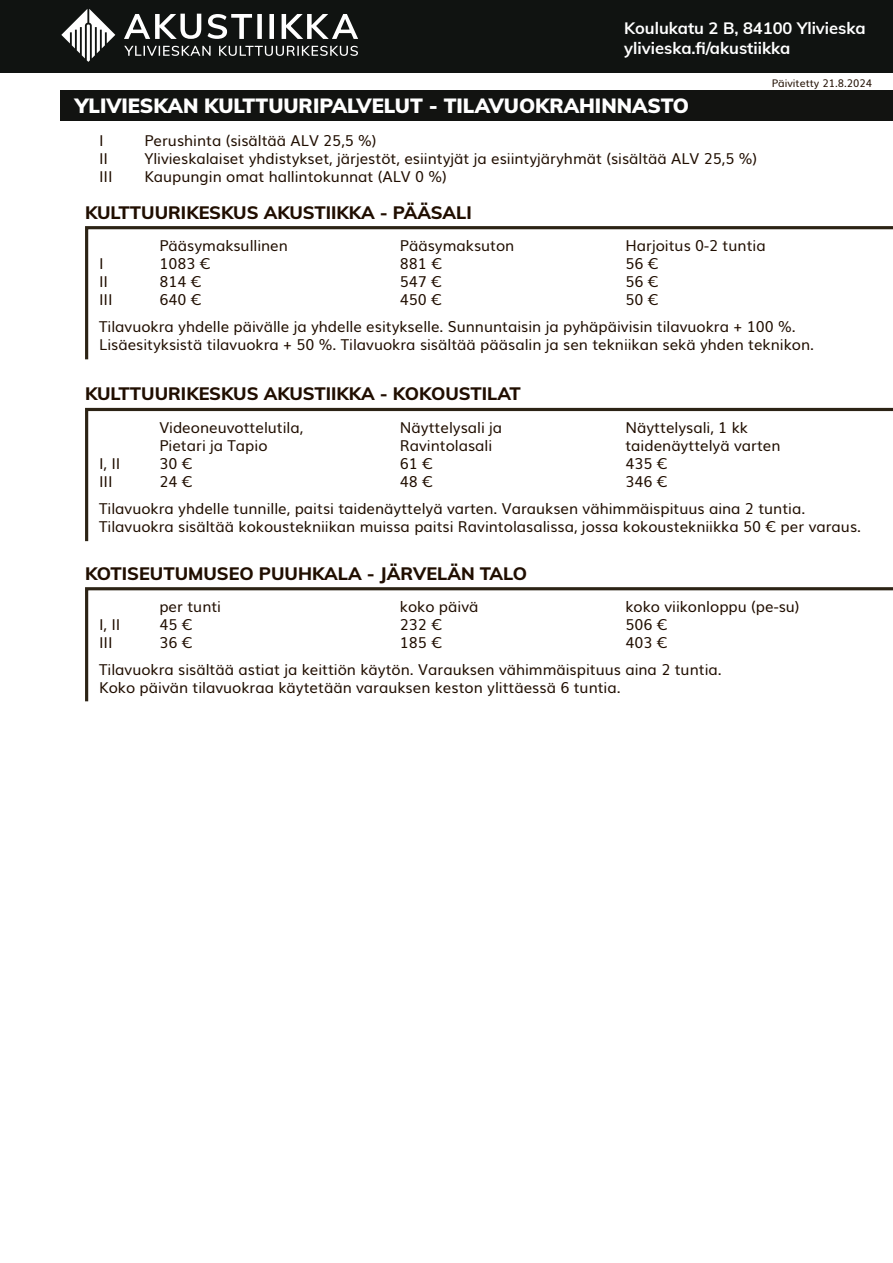
<style>
.page{position:relative;width:893px;height:1263px;background:#fff}
.page>*{position:absolute;margin:0;border:0;box-sizing:border-box;transform-origin:0 0}
.t1{font:900 20.1px "Muli";color:#fff}
.t2{font:800 18px "Muli";color:#200e00}
.t3{font:700 16.5px/19.8px "Muli";color:#fff}
.t4{font:15px/27px "Muli";color:#200e00}
.t5{font:10.5px "Muli";color:#200e00}
</style>
<div class="page">
<div style="left:0;top:0;width:893px;height:72px;background:#101311"></div>
<div style="left:60px;top:90px;width:833px;height:30px;background:#121311"></div>
<svg style="left:124px;top:46px;width:234px;height:10px"></svg>
<svg style="left:124px;top:14px;width:234px;height:25px"></svg>
<svg style="left:61px;top:9px;width:54px;height:53px"></svg>
<svg style="left:85px;top:226px;width:808px;height:134px"></svg>
<svg style="left:85px;top:407px;width:808px;height:135px"></svg>
<svg style="left:85px;top:587px;width:808px;height:115px"></svg>
<p class="t3" style="left:624px;top:17px;width:243px">Koulukatu 2 B, 84100 Ylivieska ylivieska.fi/akustiikka</p>
<p class="t5" style="left:772px;top:74px;width:102px">Päivitetty 21.8.2024</p>
<h1 class="t1" style="left:75px;top:91px;width:615px">YLIVIESKAN KULTTUURIPALVELUT - TILAVUOKRAHINNASTO</h1>
<p class="t4" style="left:99px;top:126px;width:6px">I</p>
<p class="t4" style="left:144px;top:126px;width:234px">Perushinta (sisältää ALV 25,5 %)</p>
<p class="t4" style="left:99px;top:144px;width:10px">II</p>
<p class="t4" style="left:144px;top:144px;width:614px">Ylivieskalaiset yhdistykset, järjestöt, esiintyjät ja esiintyjäryhmät (sisältää ALV 25,5 %)</p>
<p class="t4" style="left:99px;top:162px;width:15px">III</p>
<p class="t4" style="left:144px;top:162px;width:304px">Kaupungin omat hallintokunnat (ALV 0 %)</p>
<p class="t2" style="left:85px;top:199px;width:388px">KULTTUURIKESKUS AKUSTIIKKA - PÄÄSALI</p>
<p class="t4" style="left:159px;top:231px;width:130px">Pääsymaksullinen</p>
<p class="t4" style="left:400px;top:231px;width:116px">Pääsymaksuton</p>
<p class="t4" style="left:625px;top:231px;width:142px">Harjoitus 0-2 tuntia</p>
<p class="t4" style="left:99px;top:249px;width:6px">I</p>
<p class="t4" style="left:159px;top:249px;width:53px">1083 €</p>
<p class="t4" style="left:400px;top:249px;width:44px">881 €</p>
<p class="t4" style="left:625px;top:249px;width:35px">56 €</p>
<p class="t4" style="left:99px;top:267px;width:10px">II</p>
<p class="t4" style="left:159px;top:267px;width:44px">814 €</p>
<p class="t4" style="left:400px;top:267px;width:44px">547 €</p>
<p class="t4" style="left:625px;top:267px;width:35px">56 €</p>
<p class="t4" style="left:99px;top:285px;width:15px">III</p>
<p class="t4" style="left:159px;top:285px;width:44px">640 €</p>
<p class="t4" style="left:400px;top:285px;width:44px">450 €</p>
<p class="t4" style="left:99px;top:285px;width:698px;text-indent:526px">50 €<br>Tilavuokra yhdelle päivälle ja yhdelle esitykselle. Sunnuntaisin ja pyhäpäivisin tilavuokra + 100 %.</p>
<p class="t4" style="left:99px;top:330px;width:716px">Lisäesityksistä tilavuokra + 50 %. Tilavuokra sisältää pääsalin ja sen tekniikan sekä yhden teknikon.</p>
<p class="t2" style="left:85px;top:381px;width:437px">KULTTUURIKESKUS AKUSTIIKKA - KOKOUSTILAT</p>
<p class="t4" style="left:159px;top:413px;width:145px">Videoneuvottelutila,</p>
<p class="t4" style="left:400px;top:413px;width:104px">Näyttelysali ja</p>
<p class="t4" style="left:625px;top:413px;width:124px">Näyttelysali, 1 kk</p>
<p class="t4" style="left:159px;top:431px;width:110px">Pietari ja Tapio</p>
<p class="t4" style="left:400px;top:431px;width:94px">Ravintolasali</p>
<p class="t4" style="left:625px;top:431px;width:157px">taidenäyttelyä varten</p>
<p class="t4" style="left:99px;top:449px;width:23px">I, II</p>
<p class="t4" style="left:159px;top:449px;width:35px">30 €</p>
<p class="t4" style="left:400px;top:449px;width:35px">61 €</p>
<p class="t4" style="left:625px;top:449px;width:44px">435 €</p>
<p class="t4" style="left:99px;top:467px;width:15px">III</p>
<p class="t4" style="left:159px;top:467px;width:35px">24 €</p>
<p class="t4" style="left:400px;top:467px;width:35px">48 €</p>
<p class="t4" style="left:99px;top:467px;width:708px;text-indent:526px">346 €<br>Tilavuokra yhdelle tunnille, paitsi taidenäyttelyä varten. Varauksen vähimmäispituus aina 2 tuntia.</p>
<p class="t4" style="left:99px;top:512px;width:763px">Tilavuokra sisältää kokoustekniikan muissa paitsi Ravintolasalissa, jossa kokoustekniikka 50 € per varaus.</p>
<p class="t2" style="left:85px;top:560px;width:444px">KOTISEUTUMUSEO PUUHKALA - JÄRVELÄN TALO</p>
<p class="t4" style="left:159px;top:592px;width:63px">per tunti</p>
<p class="t4" style="left:400px;top:592px;width:80px">koko päivä</p>
<p class="t4" style="left:625px;top:592px;width:176px">koko viikonloppu (pe-su)</p>
<p class="t4" style="left:99px;top:610px;width:23px">I, II</p>
<p class="t4" style="left:159px;top:610px;width:35px">45 €</p>
<p class="t4" style="left:400px;top:610px;width:44px">232 €</p>
<p class="t4" style="left:625px;top:610px;width:44px">506 €</p>
<p class="t4" style="left:99px;top:628px;width:15px">III</p>
<p class="t4" style="left:159px;top:628px;width:35px">36 €</p>
<p class="t4" style="left:400px;top:628px;width:44px">185 €</p>
<p class="t4" style="left:99px;top:628px;width:624px;text-indent:526px">403 €<br>Tilavuokra sisältää astiat ja keittiön käytön. Varauksen vähimmäispituus aina 2 tuntia.</p>
<p class="t4" style="left:99px;top:673px;width:523px">Koko päivän tilavuokraa käytetään varauksen keston ylittäessä 6 tuntia.</p>
</div>
